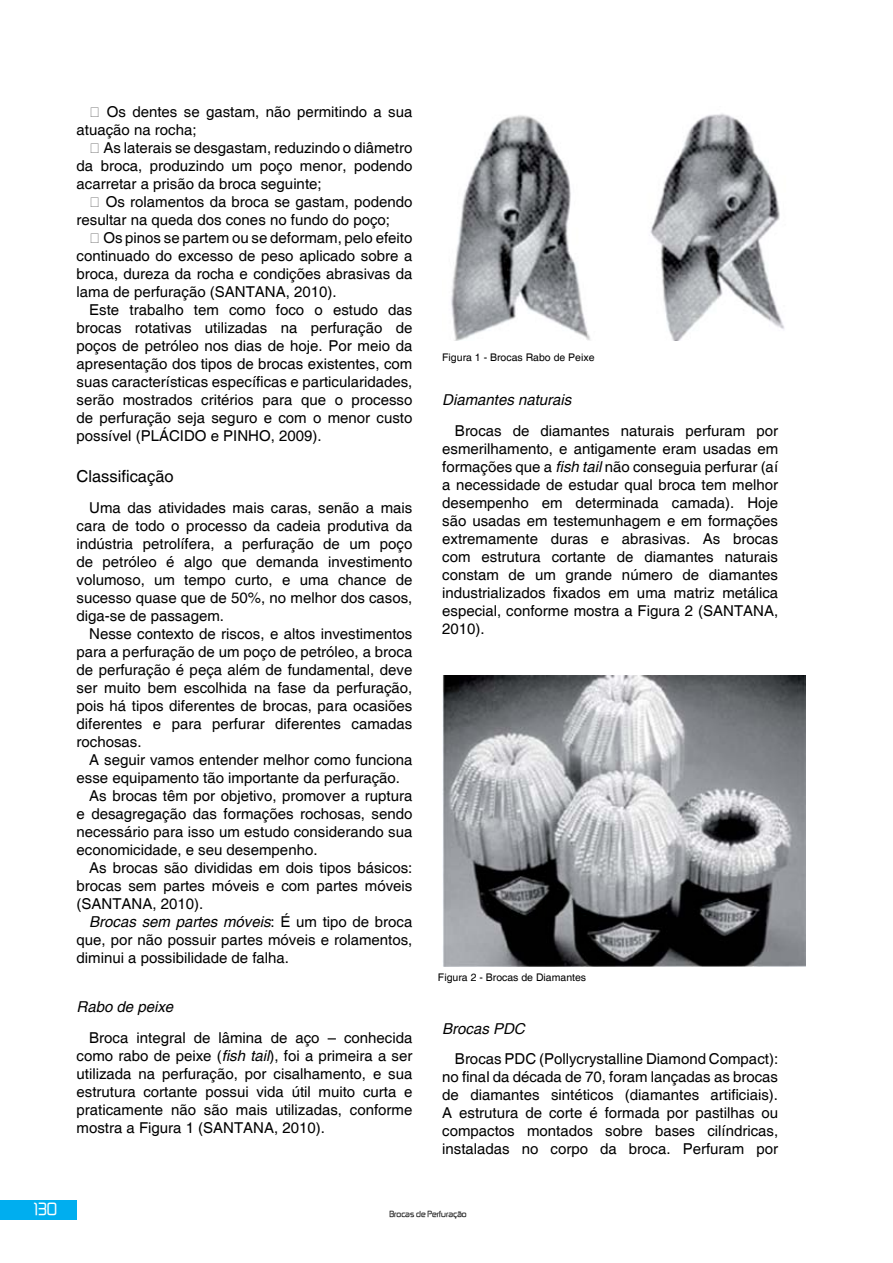
<style>
.page{position:relative;width:893px;height:1263px;background:#fff}
.page>*{position:absolute;margin:0;border:0;box-sizing:border-box;transform-origin:0 0}
.t1{font:16.5px "Helvetica";color:#000}
.t2{font:15px/18px "Helvetica";color:#000;text-align:justify}
.t3{font:italic 15px "Helvetica";color:#000}
.t4{font:15px "Zekton";color:#fff}
.t5{font:10.5px "Helvetica";color:#000}
.t6{font:7.5px "Zekton";color:#000}
.s1{font-style:normal}
.s2{font-style:italic}
</style>
<div class="page">
<div style="left:0;top:1200px;width:77px;height:20px;background:#00aeef"></div>
<img style="left:451px;top:113px;width:334px;height:227px">
<img style="left:442px;top:675px;width:363px;height:292px">
<p class="t2" style="left:77px;top:104px;width:337px;text-indent:30px">Os dentes se gastam, não permitindo a sua atuação na rocha;</p>
<p class="t2" style="left:77px;top:140px;width:337px;text-indent:27px">As laterais se desgastam, reduzindo o diâmetro da broca, produzindo um poço menor, podendo acarretar a prisão da broca seguinte;</p>
<p class="t2" style="left:77px;top:194px;width:337px;text-indent:29px">Os rolamentos da broca se gastam, podendo resultar na queda dos cones no fundo do poço;</p>
<p class="t2" style="left:77px;top:230px;width:337px;text-indent:27px">Os pinos se partem ou se deformam, pelo efeito continuado do excesso de peso aplicado sobre a broca, dureza da rocha e condições abrasivas da lama de perfuração (SANTANA, 2010).</p>
<p class="t2" style="left:77px;top:302px;width:337px;text-indent:13px">Este trabalho tem como foco o estudo das brocas rotativas utilizadas na perfuração de poços de petróleo nos dias de hoje. Por meio da apresentação dos tipos de brocas existentes, com suas características específicas e particularidades, serão mostrados critérios para que o processo de perfuração seja seguro e com o menor custo possível (PLÁCIDO e PINHO, 2009).</p>
<p class="t1" style="left:77px;top:467px;width:99px">Classificação</p>
<p class="t2" style="left:77px;top:499px;width:337px;text-indent:13px">Uma das atividades mais caras, senão a mais cara de todo o processo da cadeia produtiva da indústria petrolífera, a perfuração de um poço de petróleo é algo que demanda investimento volumoso, um tempo curto, e uma chance de sucesso quase que de 50%, no melhor dos casos, diga-se de passagem.</p>
<p class="t2" style="left:77px;top:625px;width:337px;text-indent:13px">Nesse contexto de riscos, e altos investimentos para a perfuração de um poço de petróleo, a broca de perfuração é peça além de fundamental, deve ser muito bem escolhida na fase da perfuração, pois há tipos diferentes de brocas, para ocasiões diferentes e para perfurar diferentes camadas rochosas.</p>
<p class="t2" style="left:89px;top:751px;width:325px">A seguir vamos entender melhor como funciona</p>
<p class="t2" style="left:77px;top:769px;width:325px">esse equipamento tão importante da perfuração.</p>
<p class="t2" style="left:89px;top:787px;width:325px">As brocas têm por objetivo, promover a ruptura</p>
<p class="t2" style="left:77px;top:805px;width:337px">e desagregação das formações rochosas, sendo</p>
<p class="t2" style="left:77px;top:823px;width:337px">necessário para isso um estudo considerando sua</p>
<p class="t2" style="left:77px;top:841px;width:242px">economicidade, e seu desempenho.</p>
<p class="t2" style="left:89px;top:859px;width:325px">As brocas são divididas em dois tipos básicos:</p>
<p class="t2" style="left:77px;top:877px;width:337px">brocas sem partes móveis e com partes móveis</p>
<p class="t2" style="left:77px;top:895px;width:128px">(SANTANA, 2010).</p>
<p class="t3" style="left:89px;top:913px;width:325px">Brocas sem partes móveis<span class="s1">: É um tipo de broca</span></p>
<p class="t2" style="left:77px;top:931px;width:337px">que, por não possuir partes móveis e rolamentos,</p>
<p class="t2" style="left:77px;top:949px;width:214px">diminui a possibilidade de falha.</p>
<p class="t3" style="left:77px;top:998px;width:98px">Rabo de peixe</p>
<p class="t2" style="left:77px;top:1029px;width:337px;text-indent:13px">Broca integral de lâmina de aço – conhecida como rabo de peixe (<span class="s2">fish tail</span>), foi a primeira a ser utilizada na perfuração, por cisalhamento, e sua estrutura cortante possui vida útil muito curta e praticamente não são mais utilizadas, conforme mostra a Figura 1 (SANTANA, 2010).</p>
<p class="t5" style="left:442px;top:351px;width:154px">Figura 1 - Brocas Rabo de Peixe</p>
<p class="t3" style="left:442px;top:391px;width:131px">Diamantes naturais</p>
<p class="t2" style="left:442px;top:422px;width:337px;text-indent:13px">Brocas de diamantes naturais perfuram por esmerilhamento, e antigamente eram usadas em formações que a <span class="s2">fish tail</span> não conseguia perfurar (aí a necessidade de estudar qual broca tem melhor desempenho em determinada camada). Hoje são usadas em testemunhagem e em formações extremamente duras e abrasivas. As brocas com estrutura cortante de diamantes naturais constam de um grande número de diamantes industrializados fixados em uma matriz metálica especial, conforme mostra a Figura 2 (SANTANA, 2010).</p>
<p class="t5" style="left:438px;top:971px;width:150px">Figura 2 - Brocas de Diamantes</p>
<p class="t3" style="left:442px;top:1020px;width:84px">Brocas PDC</p>
<p class="t2" style="left:442px;top:1051px;width:337px;text-indent:13px">Brocas PDC (Pollycrystalline Diamond Compact): no final da década de 70, foram lançadas as brocas de diamantes sintéticos (diamantes artificiais).<br>A estrutura de corte é formada por pastilhas ou compactos montados sobre bases cilíndricas, instaladas no corpo da broca. Perfuram por</p>
<p class="t4" style="left:34px;top:1199px;width:25px">130</p>
<p class="t6" style="left:389px;top:1209px;width:79px">Brocas de Perfuração</p>
</div>
